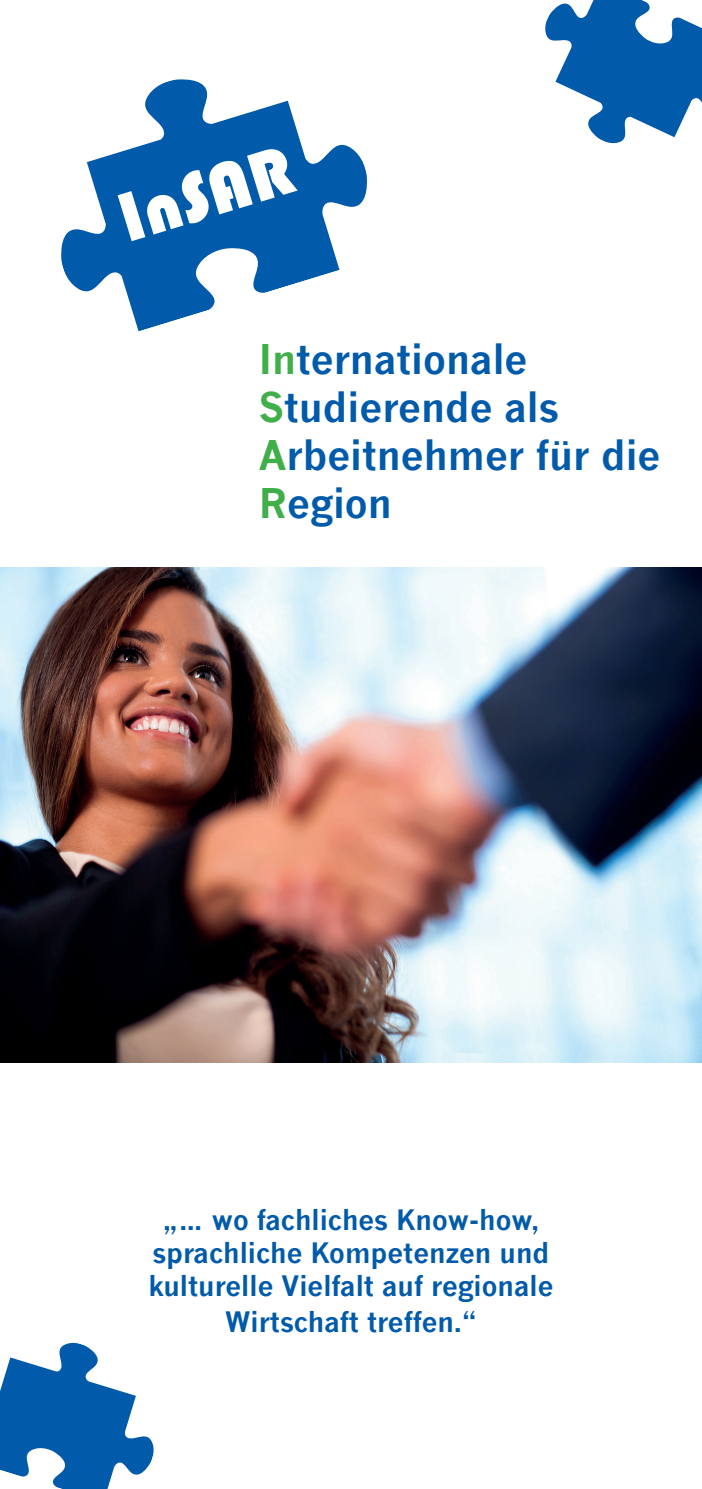
<style>
.page{position:relative;width:702px;height:1489px;background:#fff}
.page>*{position:absolute;margin:0;border:0;box-sizing:border-box;transform-origin:0 0}
.t1{font:72px "Bauhaus 93";color:#fff}
.t2{font:700 40px "News Gothic";color:#015aaa}
.t3{font:700 27.5px/33px "News Gothic";color:#015aaa;text-align:center}
.s1{color:#40ae49}
</style>
<div class="page">
<img style="left:0;top:567px;width:702px;height:495px">
<svg style="left:61px;top:79px;width:306px;height:252px;fill:#015aaa"></svg>
<svg style="left:0;top:1342px;width:154px;height:146px"></svg>
<svg style="left:545px;top:0;width:157px;height:144px"></svg>
<p class="t1" style="left:108px;top:181px;width:180px;rotate:-17deg">InSAR</p>
<p class="t2" style="left:259px;top:334px;width:270px"><span class="s1">In</span>ternationale</p>
<p class="t2" style="left:259px;top:382px;width:301px"><span class="s1">S</span>tudierende als</p>
<p class="t2" style="left:259px;top:430px;width:403px"><span class="s1">A</span>rbeitnehmer für die</p>
<p class="t2" style="left:259px;top:478px;width:135px"><span class="s1">R</span>egion</p>
<p class="t3" style="left:148px;top:1202px;width:406px">„… wo fachliches Know-how, sprachliche Kompetenzen und kulturelle Vielfalt auf regionale</p>
<p class="t3" style="left:225px;top:1304px;width:253px">Wirtschaft treffen.“</p>
</div>
